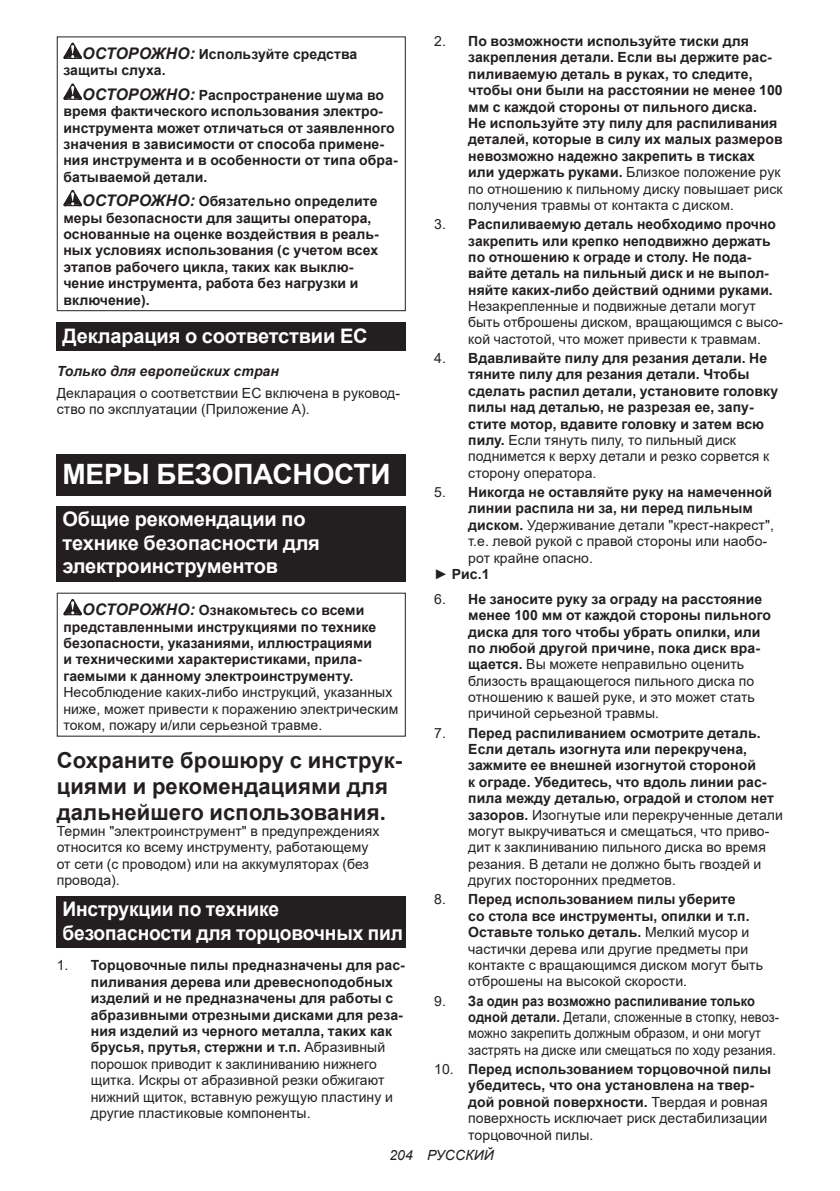
<style>
.page{position:relative;width:840px;height:1191px;background:#fff}
.page>*{position:absolute;margin:0;border:0;box-sizing:border-box;transform-origin:0 0}
.t1{font:700 28px "Arial";letter-spacing:-.01em;color:#fff}
.t2{font:700 22px/25.8px "Arial";letter-spacing:.005em;color:#231f20}
.t3{font:700 20px/23.4px "Arial";letter-spacing:-.01em;color:#fff}
.t4{font:700 20px/23.4px "Arial";letter-spacing:-.01em;color:#fff;scale:.96 1}
.t5{font:700 14px/16.4px "Arial";letter-spacing:.005em;color:#231f20}
.t6{font:14px/16.4px "Arial";letter-spacing:.005em;color:#231f20}
.t7{font:italic 700 14px "Arial";letter-spacing:.005em;color:#231f20}
.t8{font:italic 14px "Arial";letter-spacing:.005em;color:#231f20}
.s1{font-style:italic;font-size:16px}
.s2{font-weight:400}
.s3{font-weight:700}
</style>
<div class="page">
<svg style="left:63px;top:43px;width:19px;height:16px"></svg>
<svg style="left:63px;top:83px;width:19px;height:17px"></svg>
<svg style="left:63px;top:190px;width:19px;height:16px"></svg>
<div style="left:57px;top:36px;width:348px;height:275px;border:1px solid #231f20"></div>
<div style="left:57px;top:322px;width:348px;height:29px;background:#231f20"></div>
<div style="left:57px;top:454px;width:348px;height:41px;background:#231f20"></div>
<div style="left:57px;top:506px;width:348px;height:76px;background:#231f20"></div>
<svg style="left:63px;top:599px;width:19px;height:16px"></svg>
<div style="left:57px;top:896px;width:348px;height:52px;background:#231f20"></div>
<p class="t5" style="left:63px;top:46px;width:295px;text-indent:19px"><span class="s1">ОСТОРОЖНО:</span> Используйте средства защиты слуха.</p>
<p class="t5" style="left:63px;top:87px;width:335px;text-indent:19px"><span class="s1">ОСТОРОЖНО:</span> Распространение шума во время фактического использования электро&shy;инструмента может отличаться от заявленного значения в зависимости от способа примене&shy;ния инструмента и в особенности от типа обра&shy;батываемой детали.</p>
<p class="t5" style="left:63px;top:193px;width:317px;text-indent:19px"><span class="s1">ОСТОРОЖНО:</span> Обязательно определите меры безопасности для защиты оператора, основанные на оценке воздействия в реаль&shy;ных условиях использования (с учетом всех этапов рабочего цикла, таких как выклю&shy;чение инструмента, работа без нагрузки и включение).</p>
<h3 class="t3" style="left:62px;top:324px;width:306px">Декларация о соответствии ЕС</h3>
<p class="t7" style="left:57px;top:362px;width:223px">Только для европейских стран</p>
<p class="t6" style="left:57px;top:385px;width:345px">Декларация о соответствии ЕС включена в руковод&shy;ство по эксплуатации (Приложение A).</p>
<h1 class="t1" style="left:62px;top:454px;width:329px">МЕРЫ БЕЗОПАСНОСТИ</h1>
<h3 class="t3" style="left:62px;top:508px;width:259px">Общие рекомендации по технике безопасности для электроинструментов</h3>
<p class="t5" style="left:63px;top:602px;width:314px;text-indent:19px"><span class="s1">ОСТОРОЖНО:</span> Ознакомьтесь со всеми представленными инструкциями по технике безопасности, указаниями, иллюстрациями и техническими характеристиками, прила&shy;гаемыми к данному электроинструменту.</p>
<p class="t6" style="left:63px;top:684px;width:336px">Несоблюдение каких-либо инструкций, указанных ниже, может привести к поражению электрическим током, пожару и/или серьезной травме.</p>
<h2 class="t2" style="left:57px;top:747px;width:347px">Сохраните брошюру с инструк&shy;циями и рекомендациями для дальнейшего использования.</h2>
<p class="t6" style="left:57px;top:822px;width:324px">Термин "электроинструмент" в предупреждениях относится ко всему инструменту, работающему от сети (с проводом) или на аккумуляторах (без провода).</p>
<h3 class="t4" style="left:62px;top:898px;width:356px">Инструкции по технике безопасности для торцовочных пил</h3>
<p class="t5" style="left:91px;top:957px;width:315px;text-indent:-34px"><span class="s2">1.</span> Торцовочные пилы предназначены для рас&shy;пиливания дерева или древесноподобных изделий и не предназначены для работы с абразивными отрезными дисками для реза&shy;ния изделий из черного металла, таких как брусья, прутья, стержни и т.п. <span class="s2">Абразивный порошок приводит к заклиниванию нижнего щитка. Искры от абразивной резки обжигают нижний щиток, вставную режущую пластину и другие пластиковые компоненты.</span></p>
<p class="t5" style="left:468px;top:33px;width:316px;text-indent:-34px"><span class="s2">2.</span> По возможности используйте тиски для закрепления детали. Если вы держите рас&shy;пиливаемую деталь в руках, то следите, чтобы они были на расстоянии не менее 100 мм с каждой стороны от пильного диска.<br>Не используйте эту пилу для распиливания деталей, которые в силу их малых размеров невозможно надежно закрепить в тисках или удержать руками. <span class="s2">Близкое положение рук по отношению к пильному диску повышает риск получения травмы от контакта с диском.</span></p>
<p class="t5" style="left:468px;top:216px;width:309px;text-indent:-34px"><span class="s2">3.</span> Распиливаемую деталь необходимо прочно закрепить или крепко неподвижно держать по отношению к ограде и столу. Не пода&shy;вайте деталь на пильный диск и не выпол&shy;няйте каких-либо действий одними руками.</p>
<p class="t6" style="left:468px;top:298px;width:316px">Незакрепленные и подвижные детали могут быть отброшены диском, вращающимся с высо&shy;кой частотой, что может привести к травмам.</p>
<p class="t5" style="left:468px;top:350px;width:311px;text-indent:-34px"><span class="s2">4.</span> Вдавливайте пилу для резания детали. Не тяните пилу для резания детали. Чтобы сделать распил детали, установите головку пилы над деталью, не разрезая ее, запу&shy;стите мотор, вдавите головку и затем всю пилу. <span class="s2">Если тянуть пилу, то пильный диск поднимется к верху детали и резко сорвется к сторону оператора.</span></p>
<p class="t5" style="left:434px;top:484px;width:339px"><span class="s2">5.</span> Никогда не оставляйте руку на намеченной</p>
<p class="t5" style="left:468px;top:500px;width:286px">линии распила ни за, ни перед пильным</p>
<p class="t6" style="left:468px;top:516px;width:307px"><span class="s3">диском.</span> Удерживание детали "крест-накрест",</p>
<p class="t6" style="left:468px;top:533px;width:300px">т.е. левой рукой с правой стороны или наобо-</p>
<p class="t6" style="left:468px;top:549px;width:126px">рот крайне опасно.</p>
<p class="t5" style="left:434px;top:566px;width:57px"><span class="s2">►</span> Рис.1</p>
<p class="t5" style="left:468px;top:591px;width:304px;text-indent:-34px"><span class="s2">6.</span> Не заносите руку за ограду на расстояние менее 100 мм от каждой стороны пильного диска для того чтобы убрать опилки, или по любой другой причине, пока диск вра&shy;щается. <span class="s2">Вы можете неправильно оценить близость вращающегося пильного диска по отношению к вашей руке, и это может стать причиной серьезной травмы.</span></p>
<p class="t5" style="left:468px;top:724px;width:316px;text-indent:-34px"><span class="s2">7.</span> Перед распиливанием осмотрите деталь.<br>Если деталь изогнута или перекручена, зажмите ее внешней изогнутой стороной<br>к ограде. Убедитесь, что вдоль линии рас&shy;пила между деталью, оградой и столом нет зазоров. <span class="s2">Изогнутые или перекрученные детали могут выкручиваться и смещаться, что приво&shy;дит к заклиниванию пильного диска во время резания. В детали не должно быть гвоздей и других посторонних предметов.</span></p>
<p class="t6" style="left:468px;top:891px;width:296px;text-indent:-34px">8. <span class="s3">Перед использованием пилы уберите<br>со стола все инструменты, опилки и т.п.<br>Оставьте только деталь.</span> Мелкий мусор и частички дерева или другие предметы при контакте с вращающимся диском могут быть отброшены на высокой скорости.</p>
<p class="t6" style="left:468px;top:992px;width:312px;text-indent:-34px">9. <span class="s3">За один раз возможно распиливание только одной детали.</span> Детали, сложенные в стопку, невоз&shy;можно закрепить должным образом, и они могут застрять на диске или смещаться по ходу резания.</p>
<p class="t5" style="left:468px;top:1061px;width:304px;text-indent:-34px"><span class="s2">10.</span> Перед использованием торцовочной пилы убедитесь, что она установлена на твер&shy;дой ровной поверхности. <span class="s2">Твердая и ровная поверхность исключает риск дестабилизации торцовочной пилы.</span></p>
<p class="t8" style="left:389px;top:1146px;width:106px">204 РУССКИЙ</p>
</div>
